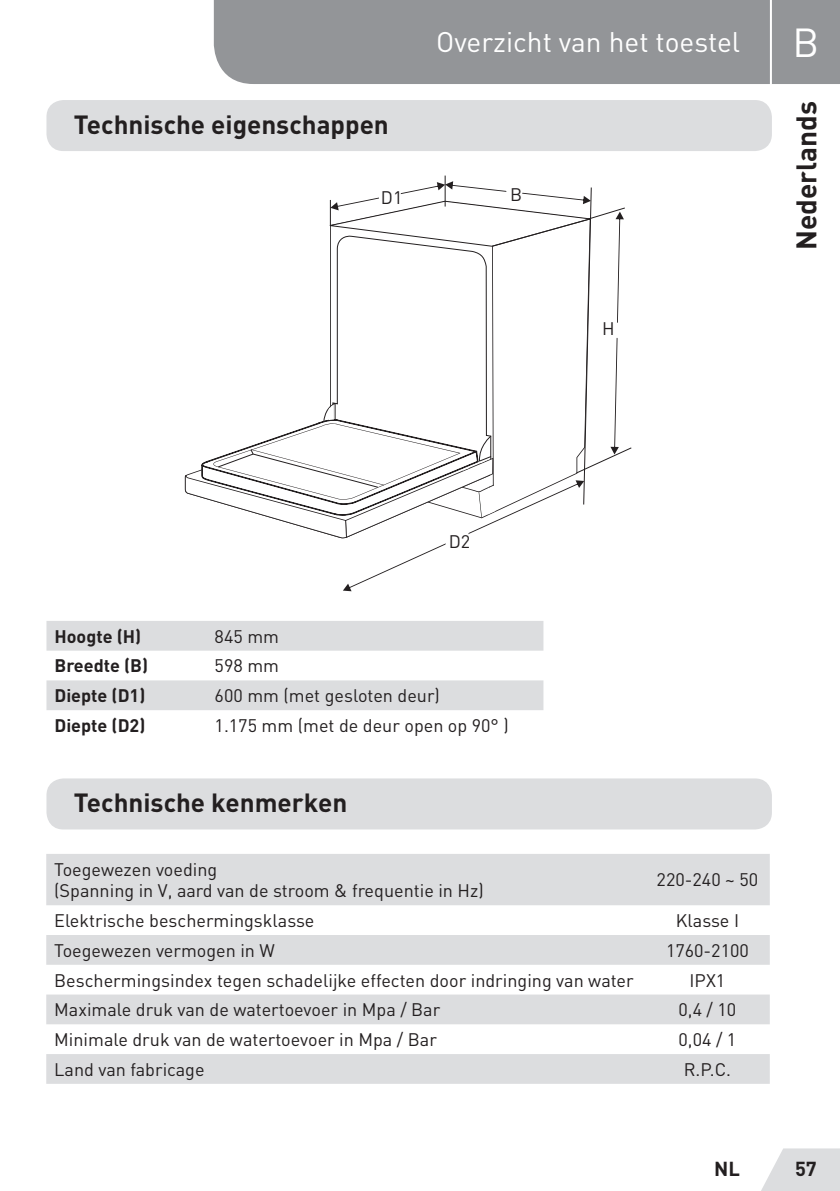
<style>
.page{position:relative;width:840px;height:1191px;background:#fff}
.page>*{position:absolute;margin:0;border:0;box-sizing:border-box;transform-origin:0 0}
.t1{font:40px "DIN Pro";color:#fff}
.t2{font:28px "DIN Pro";color:#fff}
.t3{font:700 28px "DIN Pro";color:#231f20}
.t4{font:700 26px "DIN Pro";color:#231f20}
.t5{font:700 20px "DIN Pro";color:#231f20}
.t6{font:18px/21.6px "DIN Pro";color:#231f20}
.t7{font:700 18px "DIN Pro";color:#231f20}
</style>
<div class="page">
<svg style="left:761px;top:1148px;width:78px;height:43px;background:#e1e2e3"></svg>
<div style="left:214px;top:0;width:625px;height:84px;background:#939598"></div>
<hr style="left:769px;top:0;width:2px;height:94px;background:#fff">
<div style="left:46px;top:100px;width:725px;height:51px;background:#dcdddf;border-radius:17px"></div>
<svg style="left:185px;top:176px;width:446px;height:415px"></svg>
<svg style="left:46px;top:621px;width:497px;height:89px;fill:#dcdddf"></svg>
<div style="left:46px;top:778px;width:725px;height:51px;background:#dcdddf;border-radius:17px"></div>
<svg style="left:46px;top:854px;width:723px;height:110px;fill:#dcdddf"></svg>
<svg style="left:46px;top:994px;width:723px;height:89px;fill:#dcdddf"></svg>
<h3 class="t4" style="left:74px;top:107px;width:316px">Technische eigenschappen</h3>
<h2 class="t2" style="left:436px;top:23px;width:305px">Overzicht van het toestel</h2>
<p class="t6" style="left:380px;top:186px;width:23px">D1</p>
<p class="t6" style="left:509px;top:182px;width:14px">B</p>
<p class="t6" style="left:602px;top:317px;width:14px">H</p>
<h1 class="t1" style="left:792px;top:15px;width:28px">B</h1>
<h2 class="t3" style="left:787px;top:250px;width:150px;rotate:-90deg">Nederlands</h2>
<p class="t6" style="left:448px;top:530px;width:23px">D2</p>
<p class="t7" style="left:54px;top:624px;width:88px">Hoogte (H)</p>
<p class="t6" style="left:214px;top:624px;width:66px">845 mm</p>
<p class="t7" style="left:54px;top:653px;width:95px">Breedte (B)</p>
<p class="t6" style="left:214px;top:654px;width:66px">598 mm</p>
<p class="t7" style="left:54px;top:683px;width:92px">Diepte (D1)</p>
<p class="t6" style="left:214px;top:684px;width:227px">600 mm (met gesloten deur)</p>
<p class="t7" style="left:54px;top:713px;width:92px">Diepte (D2)</p>
<p class="t6" style="left:214px;top:714px;width:295px">1.175 mm (met de deur open op 90° )</p>
<h3 class="t4" style="left:74px;top:785px;width:275px">Technische kenmerken</h3>
<p class="t6" style="left:54px;top:857px;width:431px">Toegewezen voeding<br>(Spanning in V, aard van de stroom &amp; frequentie in Hz)</p>
<p class="t6" style="left:656px;top:868px;width:103px">220-240 ~ 50</p>
<p class="t6" style="left:54px;top:909px;width:261px">Elektrische beschermingsklasse</p>
<p class="t6" style="left:675px;top:909px;width:65px">Klasse I</p>
<p class="t6" style="left:54px;top:938px;width:222px">Toegewezen vermogen in W</p>
<p class="t6" style="left:665px;top:938px;width:84px">1760-2100</p>
<p class="t6" style="left:54px;top:968px;width:580px">Beschermingsindex tegen schadelijke effecten door indringing van water</p>
<p class="t6" style="left:689px;top:968px;width:37px">IPX1</p>
<p class="t6" style="left:54px;top:998px;width:387px">Maximale druk van de watertoevoer in Mpa / Bar</p>
<p class="t6" style="left:678px;top:998px;width:59px">0,4 / 10</p>
<p class="t6" style="left:54px;top:1028px;width:384px">Minimale druk van de watertoevoer in Mpa / Bar</p>
<p class="t6" style="left:678px;top:1028px;width:59px">0,04 / 1</p>
<p class="t6" style="left:54px;top:1057px;width:152px">Land van fabricage</p>
<p class="t6" style="left:683px;top:1057px;width:49px">R.P.C.</p>
<p class="t5" style="left:713px;top:1155px;width:27px">NL</p>
<p class="t5" style="left:794px;top:1155px;width:23px">57</p>
</div>
